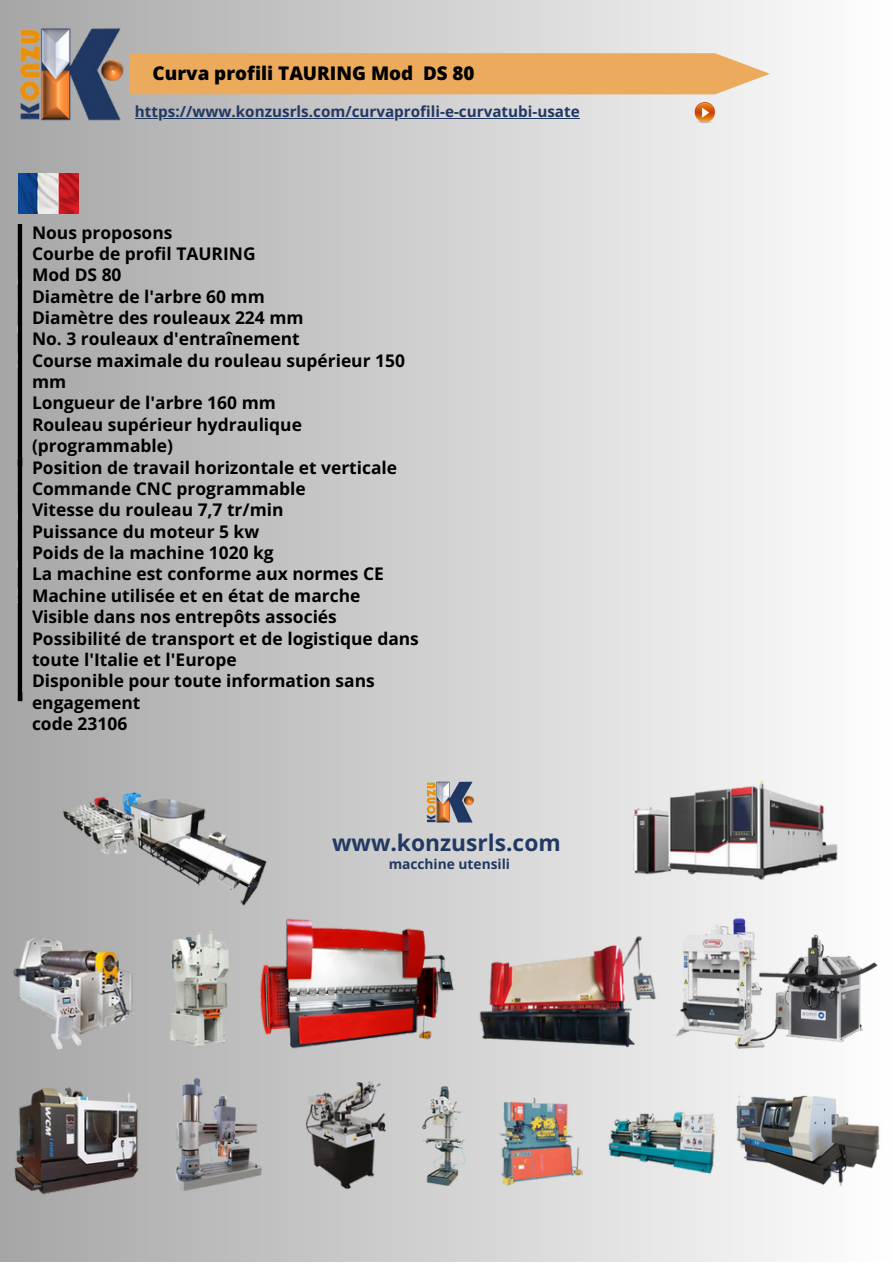
<style>
.page{position:relative;width:893px;height:1264px;background:#fff}
.page>*{position:absolute;margin:0;border:0;box-sizing:border-box;transform-origin:0 0}
.t1{font:700 22.8px "Open Sans";color:#223964}
.t2{font:800 18.75px "Open Sans";color:#000}
.t3{font:700 17.4px/21.3px "Open Sans";color:#000}
.t4{font:700 15.3px "Open Sans";color:#213863}
.t5{font:700 13.8px "Open Sans";color:#223964}
</style>
<div class="page">
<div style="left:0;top:0;width:892px;height:1261px;background:linear-gradient(to right,#a6a6a6,#fefefe)"></div>
<img style="left:466px;top:927px;width:194px;height:133px">
<img style="left:4px;top:935px;width:146px;height:115px">
<img style="left:256px;top:914px;width:201px;height:136px">
<img style="left:421px;top:1085px;width:45px;height:101px">
<img style="left:605px;top:1106px;width:114px;height:72px">
<img style="left:61px;top:788px;width:216px;height:120px">
<img style="left:155px;top:923px;width:89px;height:128px">
<img style="left:12px;top:1079px;width:128px;height:124px">
<img style="left:306px;top:1081px;width:79px;height:107px">
<img style="left:631px;top:780px;width:211px;height:105px">
<img style="left:768px;top:928px;width:120px;height:123px">
<img style="left:423px;top:777px;width:53px;height:49px">
<img style="left:664px;top:913px;width:104px;height:138px">
<img style="left:734px;top:1062px;width:146px;height:146px">
<img style="left:491px;top:1092px;width:99px;height:101px">
<img style="left:173px;top:1077px;width:91px;height:115px">
<img style="left:12px;top:185px;width:13px;height:235px">
<img style="left:12px;top:420px;width:13px;height:321px">
<img style="left:19px;top:174px;width:59px;height:39px">
<img style="left:12px;top:19px;width:118px;height:111px">
<div style="left:129px;top:53px;width:640px;height:41px;background:#ebaa5c"></div>
<img style="left:694px;top:103px;width:21px;height:21px">
<hr style="left:135px;top:118px;width:444px;height:1px;background:#213863">
<p class="t2" style="left:152px;top:60px;width:323px">Curva profili TAURING Mod DS 80</p>
<p class="t4" style="left:135px;top:101px;width:446px">https://www.konzusrls.com/curvaprofili-e-curvatubi-usate</p>
<p class="t3" style="left:32px;top:221px;width:142px">Nous proposons</p>
<p class="t3" style="left:32px;top:242px;width:225px">Courbe de profil TAURING</p>
<p class="t3" style="left:32px;top:264px;width:91px">Mod DS 80</p>
<p class="t3" style="left:32px;top:285px;width:234px">Diamètre de l'arbre 60 mm</p>
<p class="t3" style="left:32px;top:306px;width:273px">Diamètre des rouleaux 224 mm</p>
<p class="t3" style="left:32px;top:328px;width:269px">No. 3 rouleaux d'entraînement</p>
<p class="t3" style="left:32px;top:349px;width:374px">Course maximale du rouleau supérieur 150 mm</p>
<p class="t3" style="left:32px;top:392px;width:245px">Longueur de l'arbre 160 mm</p>
<p class="t3" style="left:32px;top:413px;width:271px">Rouleau supérieur hydraulique (programmable)</p>
<p class="t3" style="left:32px;top:456px;width:366px">Position de travail horizontale et verticale</p>
<p class="t3" style="left:32px;top:477px;width:275px">Commande CNC programmable</p>
<p class="t3" style="left:32px;top:499px;width:253px">Vitesse du rouleau 7,7 tr/min</p>
<p class="t3" style="left:32px;top:520px;width:229px">Puissance du moteur 5 kw</p>
<p class="t3" style="left:32px;top:541px;width:243px">Poids de la machine 1020 kg</p>
<p class="t3" style="left:32px;top:563px;width:353px">La machine est conforme aux normes CE</p>
<p class="t3" style="left:32px;top:584px;width:330px">Machine utilisée et en état de marche</p>
<p class="t3" style="left:32px;top:605px;width:306px">Visible dans nos entrepôts associés</p>
<p class="t3" style="left:32px;top:627px;width:388px">Possibilité de transport et de logistique dans toute l'Italie et l'Europe</p>
<p class="t3" style="left:32px;top:670px;width:344px">Disponible pour toute information sans engagement</p>
<p class="t3" style="left:32px;top:712px;width:97px">code 23106</p>
<p class="t1" style="left:332px;top:826px;width:230px">www.konzusrls.com</p>
<p class="t5" style="left:388px;top:854px;width:123px">macchine utensili</p>
</div>
